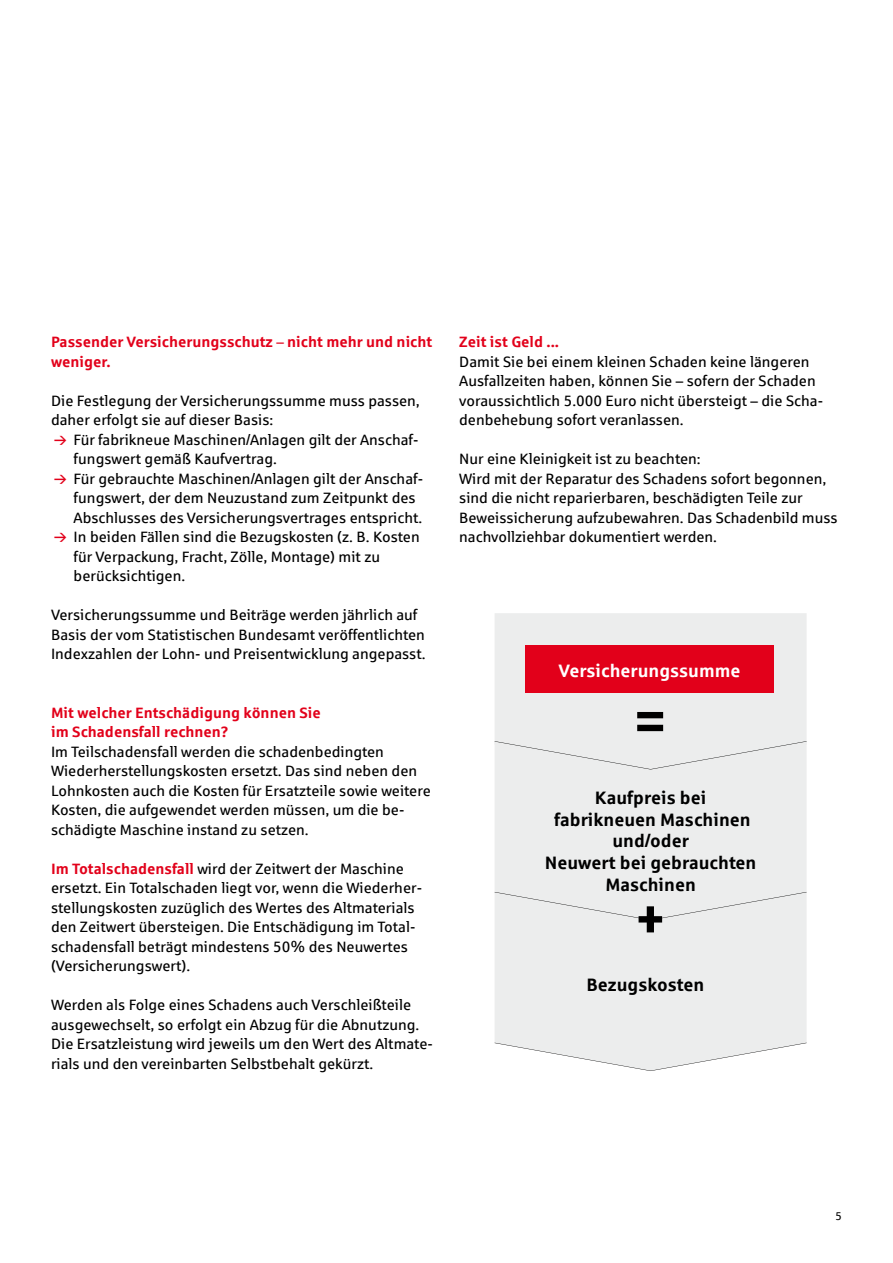
<style>
.page{position:relative;width:893px;height:1263px;background:#fff}
.page>*{position:absolute;margin:0;border:0;box-sizing:border-box;transform-origin:0 0}
.t1{font:54px "Sparkasse XB Condensed";color:#000}
.t2{font:700 54px "Sparkasse Rg";color:#000}
.t3{font:700 18px/21.6px "Sparkasse Rg";color:#000;text-align:center}
.t4{font:700 18px "Sparkasse Rg";color:#fff}
.t5{font:15px/19.5px "Sparkasse Rg";color:#000}
.t6{font:700 15px/19.5px "Sparkasse Rg";color:#e2001a}
.t7{font:11.25px "Sparkasse Rg";color:#000}
.s1{font-weight:400}
.s2{font-weight:700;color:#e2001a}
</style>
<div class="page">
<div style="left:495px;top:769px;width:312px;height:123px;background:#eceded"></div>
<div style="left:495px;top:613px;width:312px;height:128px;background:#eceded"></div>
<div style="left:495px;top:920px;width:312px;height:123px;background:#eceded"></div>
<div style="left:495px;top:741px;width:312px;height:28px;background:#eceded"></div>
<div style="left:495px;top:892px;width:312px;height:28px;background:#eceded"></div>
<svg style="left:495px;top:1043px;width:312px;height:28px"></svg>
<div style="left:525px;top:646px;width:249px;height:47px;background:#e2001a"></div>
<p class="t6" style="left:51px;top:332px;width:383px">Passender Versicherungsschutz <span class="s1">–</span> nicht mehr und nicht weniger.</p>
<p class="t5" style="left:51px;top:390px;width:370px">Die Festlegung der Versicherungssumme muss passen, daher erfolgt sie auf dieser Basis:</p>
<p class="t5" style="left:74px;top:429px;width:351px">Für fabrikneue Maschinen/Anlagen gilt der Anschaf&shy;fungswert gemäß Kaufvertrag.<br>Für gebrauchte Maschinen/Anlagen gilt der Anschaf&shy;fungswert, der dem Neuzustand zum Zeitpunkt des Abschlusses des Versicherungsvertrages entspricht.<br>In beiden Fällen sind die Bezugskosten (z. B. Kosten für Verpackung, Fracht, Zölle, Montage) mit zu berücksichtigen.</p>
<p class="t5" style="left:51px;top:605px;width:376px">Versicherungssumme und Beiträge werden jährlich auf<br>Basis der vom Statistischen Bundesamt veröffentlichten<br>Indexzahlen der Lohn- und Preisentwicklung angepasst.</p>
<p class="t6" style="left:51px;top:702px;width:271px">Mit welcher Entschädigung können Sie im Schadensfall rechnen?</p>
<p class="t5" style="left:51px;top:741px;width:381px">Im Teilschadensfall werden die schadenbedingten Wiederherstellungskosten ersetzt. Das sind neben den Lohnkosten auch die Kosten für Ersatzteile sowie weitere Kosten, die aufgewendet werden müssen, um die be&shy;schädigte Maschine instand zu setzen.</p>
<p class="t5" style="left:51px;top:858px;width:373px"><span class="s2">Im Totalschadensfall</span> wird der Zeitwert der Maschine ersetzt. Ein Totalschaden liegt vor, wenn die Wiederher&shy;stellungskosten zuzüglich des Wertes des Altmaterials den Zeitwert übersteigen. Die Entschädigung im Total&shy;schadensfall beträgt mindestens 50% des Neuwertes (Versicherungswert).</p>
<p class="t5" style="left:51px;top:995px;width:383px">Werden als Folge eines Schadens auch Verschleißteile ausgewechselt, so erfolgt ein Abzug für die Abnutzung.<br>Die Ersatzleistung wird jeweils um den Wert des Altmate&shy;rials und den vereinbarten Selbstbehalt gekürzt.</p>
<p class="t6" style="left:459px;top:332px;width:101px">Zeit ist Geld ...</p>
<p class="t5" style="left:459px;top:351px;width:365px">Damit Sie bei einem kleinen Schaden keine längeren Ausfallzeiten haben, können Sie – sofern der Schaden voraussichtlich 5.000 Euro nicht übersteigt – die Scha&shy;denbehebung sofort veranlassen.</p>
<p class="t5" style="left:459px;top:449px;width:380px">Nur eine Kleinigkeit ist zu beachten:<br>Wird mit der Reparatur des Schadens sofort begonnen, sind die nicht reparierbaren, beschädigten Teile zur Beweissicherung aufzubewahren. Das Schadenbild muss nachvollziehbar dokumentiert werden.</p>
<p class="t4" style="left:558px;top:660px;width:183px">Versicherungssumme</p>
<h1 class="t2" style="left:635px;top:687px;width:33px">=</h1>
<p class="t3" style="left:545px;top:786px;width:213px">Kaufpreis bei fabrikneuen Maschinen und/oder<br>Neuwert bei gebrauchten<br>Maschinen</p>
<h1 class="t1" style="left:636px;top:885px;width:30px">+</h1>
<p class="t3" style="left:586px;top:973px;width:119px">Bezugskosten</p>
<p class="t7" style="left:835px;top:1209px;width:8px">5</p>
</div>
